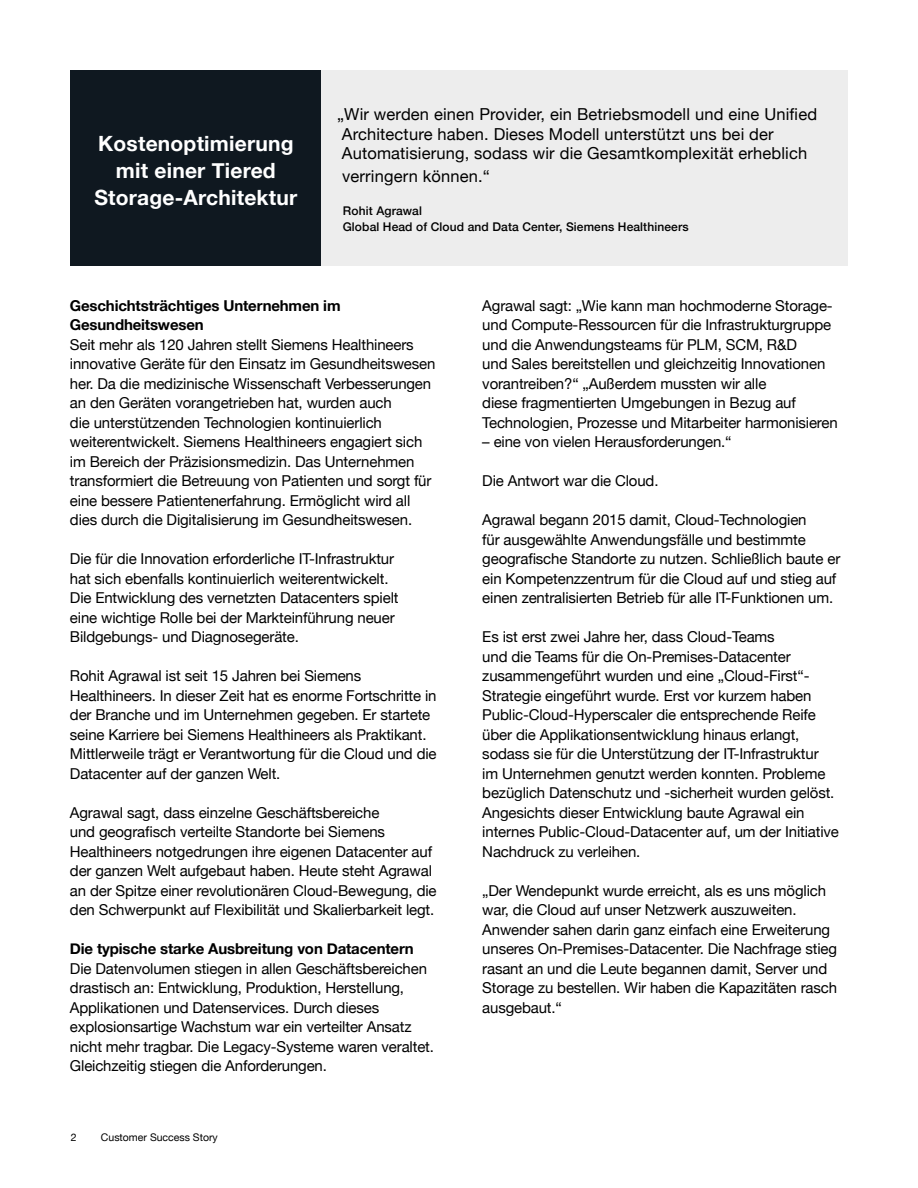
<style>
.page{position:relative;width:918px;height:1188px;background:#fff}
.page>*{position:absolute;margin:0;border:0;box-sizing:border-box;transform-origin:0 0}
.t1{font:700 21px/27px "Helvetica Neue";letter-spacing:.01em;color:#fff;text-align:center}
.t2{font:16.5px/19.5px "Helvetica Neue";letter-spacing:.01em;color:#000}
.t3{font:15px/19.5px "Helvetica Neue";letter-spacing:-.01em;color:#000}
.t4{font:700 15px/19.5px "Helvetica Neue";letter-spacing:-.01em;color:#000}
.t5{font:500 12px/16.5px "Helvetica Neue";letter-spacing:.01em;color:#000}
.t6{font:10.5px "Helvetica Neue";color:#000}
</style>
<div class="page">
<div style="left:70px;top:70px;width:252px;height:196px;background:#0f1820"></div>
<div style="left:322px;top:70px;width:526px;height:196px;background:#ededed"></div>
<h1 class="t1" style="left:94px;top:131px;width:204px">Kostenoptimierung mit einer Tiered<br>Storage-Architektur</h1>
<p class="t2" style="left:337px;top:106px;width:482px">„Wir werden einen Provider, ein Betriebsmodell und eine Unified<br>Architecture haben. Dieses Modell unterstützt uns bei der<br>Automatisierung, sodass wir die Gesamtkomplexität erheblich</p>
<p class="t2" style="left:342px;top:167px;width:149px">verringern können.“</p>
<p class="t5" style="left:343px;top:201px;width:347px">Rohit Agrawal<br>Global Head of Cloud and Data Center, Siemens Healthineers</p>
<p class="t4" style="left:70px;top:296px;width:272px">Geschichtsträchtiges Unternehmen im<br>Gesundheitswesen</p>
<p class="t3" style="left:70px;top:336px;width:367px">Seit mehr als 120 Jahren stellt Siemens Healthineers innovative Geräte für den Einsatz im Gesundheitswesen her. Da die medizinische Wissenschaft Verbesserungen an den Geräten vorangetrieben hat, wurden auch<br>die unterstützenden Technologien kontinuierlich weiterentwickelt. Siemens Healthineers engagiert sich im Bereich der Präzisionsmedizin. Das Unternehmen transformiert die Betreuung von Patienten und sorgt für eine bessere Patientenerfahrung. Ermöglicht wird all dies durch die Digitalisierung im Gesundheitswesen.</p>
<p class="t3" style="left:70px;top:550px;width:330px">Die für die Innovation erforderliche IT-Infrastruktur hat sich ebenfalls kontinuierlich weiterentwickelt.<br>Die Entwicklung des vernetzten Datacenters spielt eine wichtige Rolle bei der Markteinführung neuer Bildgebungs- und Diagnosegeräte.</p>
<p class="t3" style="left:70px;top:667px;width:368px">Rohit Agrawal ist seit 15 Jahren bei Siemens Healthineers. In dieser Zeit hat es enorme Fortschritte in der Branche und im Unternehmen gegeben. Er startete seine Karriere bei Siemens Healthineers als Praktikant.<br>Mittlerweile trägt er Verantwortung für die Cloud und die Datacenter auf der ganzen Welt.</p>
<p class="t3" style="left:70px;top:804px;width:368px">Agrawal sagt, dass einzelne Geschäftsbereiche<br>und geografisch verteilte Standorte bei Siemens Healthineers notgedrungen ihre eigenen Datacenter auf der ganzen Welt aufgebaut haben. Heute steht Agrawal an der Spitze einer revolutionären Cloud-Bewegung, die den Schwerpunkt auf Flexibilität und Skalierbarkeit legt.</p>
<p class="t4" style="left:70px;top:940px;width:345px">Die typische starke Ausbreitung von Datacentern</p>
<p class="t3" style="left:70px;top:960px;width:366px">Die Datenvolumen stiegen in allen Geschäftsbereichen drastisch an: Entwicklung, Produktion, Herstellung, Applikationen und Datenservices. Durch dieses explosionsartige Wachstum war ein verteilter Ansatz nicht mehr tragbar. Die Legacy-Systeme waren veraltet.<br>Gleichzeitig stiegen die Anforderungen.</p>
<p class="t6" style="left:71px;top:1129px;width:7px">2</p>
<p class="t6" style="left:101px;top:1130px;width:118px">Customer Success Story</p>
<p class="t3" style="left:482px;top:297px;width:357px">Agrawal sagt: „Wie kann man hochmoderne Storage&shy;und Compute-Ressourcen für die Infrastrukturgruppe und die Anwendungsteams für PLM, SCM, R&amp;D<br>und Sales bereitstellen und gleichzeitig Innovationen vorantreiben?“ „Außerdem mussten wir alle<br>diese fragmentierten Umgebungen in Bezug auf Technologien, Prozesse und Mitarbeiter harmonisieren</p>
<p class="t3" style="left:482px;top:433px;width:251px">– eine von vielen Herausforderungen.“</p>
<p class="t3" style="left:482px;top:472px;width:178px">Die Antwort war die Cloud.</p>
<p class="t3" style="left:482px;top:511px;width:360px">Agrawal begann 2015 damit, Cloud-Technologien<br>für ausgewählte Anwendungsfälle und bestimmte geografische Standorte zu nutzen. Schließlich baute er ein Kompetenzzentrum für die Cloud auf und stieg auf einen zentralisierten Betrieb für alle IT-Funktionen um.</p>
<p class="t3" style="left:482px;top:628px;width:358px">Es ist erst zwei Jahre her, dass Cloud-Teams<br>und die Teams für die On-Premises-Datacenter zusammengeführt wurden und eine „Cloud-First“- Strategie eingeführt wurde. Erst vor kurzem haben Public-Cloud-Hyperscaler die entsprechende Reife über die Applikationsentwicklung hinaus erlangt, sodass sie für die Unterstützung der IT-Infrastruktur<br>im Unternehmen genutzt werden konnten. Probleme bezüglich Datenschutz und -sicherheit wurden gelöst.<br>Angesichts dieser Entwicklung baute Agrawal ein internes Public-Cloud-Datacenter auf, um der Initiative Nachdruck zu verleihen.</p>
<p class="t3" style="left:482px;top:882px;width:356px">„Der Wendepunkt wurde erreicht, als es uns möglich war, die Cloud auf unser Netzwerk auszuweiten.<br>Anwender sahen darin ganz einfach eine Erweiterung unseres On-Premises-Datacenter. Die Nachfrage stieg rasant an und die Leute begannen damit, Server und Storage zu bestellen. Wir haben die Kapazitäten rasch ausgebaut.“</p>
</div>
